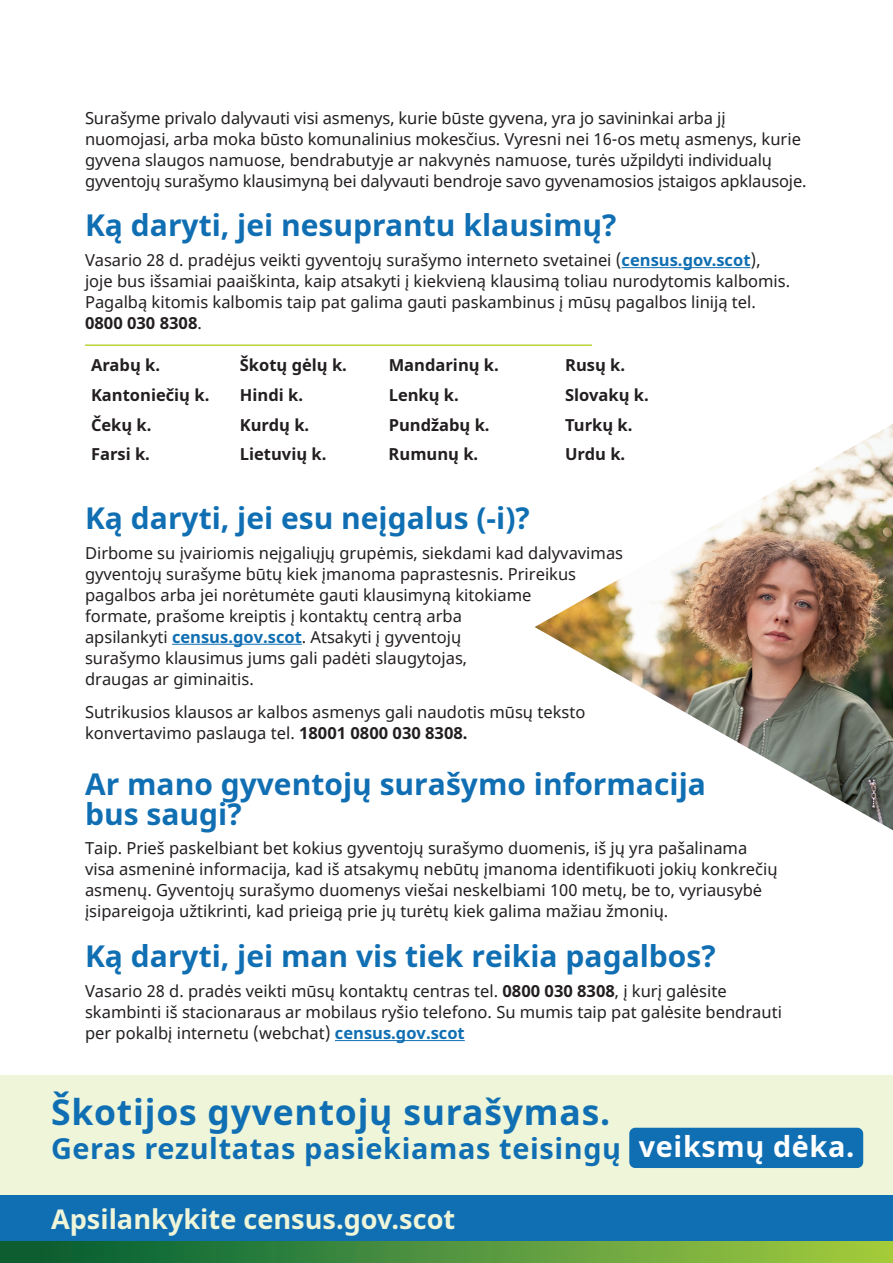
<style>
.page{position:relative;width:893px;height:1263px;background:#fff}
.page>*{position:absolute;margin:0;border:0;box-sizing:border-box;transform-origin:0 0}
.t1{font:700 35.55px "Noto Sans";letter-spacing:.02em;color:#106fb3}
.t2{font:700 30px/30px "Noto Sans";color:#106fb3}
.t3{font:700 28.8px "Noto Sans";letter-spacing:.02em;color:#106fb3}
.t4{font:700 27.15px "Noto Sans";color:#eef5d9}
.t5{font:16.5px/21px "Noto Sans";color:#231f20}
.t6{font:700 16.5px "Noto Sans";color:#231f20}
.s1{font-weight:700;color:#106fb3}
.s2{font-weight:700}
.s3{color:#fff}
.s4{color:#106fb3}
</style>
<div class="page">
<hr style="left:622px;top:267px;width:128px;height:1px;background:#106fb3">
<hr style="left:172px;top:644px;width:130px;height:1px;background:#106fb3">
<hr style="left:335px;top:1040px;width:130px;height:1px;background:#106fb3">
<hr style="left:85px;top:344px;width:507px;height:2px;background:#b9d539">
<div style="left:0;top:1075px;width:893px;height:187px;background:#eef5d9"></div>
<div style="left:0;top:1195px;width:893px;height:67px;background:#106fb3"></div>
<div style="left:0;top:1242px;width:893px;height:21px;background:linear-gradient(to right,#005a37,#a4cc42)"></div>
<img style="left:535px;top:424px;width:358px;height:406px">
<div style="left:629px;top:1128px;width:234px;height:40px;background:#106fb3;border-radius:6px"></div>
<p class="t5" style="left:85px;top:108px;width:723px">Surašyme privalo dalyvauti visi asmenys, kurie būste gyvena, yra jo savininkai arba jį nuomojasi, arba moka būsto komunalinius mokesčius. Vyresni nei 16-os metų asmenys, kurie gyvena slaugos namuose, bendrabutyje ar nakvynės namuose, turės užpildyti individualų gyventojų surašymo klausimyną bei dalyvauti bendroje savo gyvenamosios įstaigos apklausoje.</p>
<h2 class="t2" style="left:85px;top:211px;width:533px">Ką daryti, jei nesuprantu klausimų?</h2>
<p class="t5" style="left:85px;top:250px;width:707px">Vasario 28 d. pradėjus veikti gyventojų surašymo interneto svetainei (<span class="s1">census.gov.scot</span>), joje bus išsamiai paaiškinta, kaip atsakyti į kiekvieną klausimą toliau nurodytomis kalbomis.<br>Pagalbą kitomis kalbomis taip pat galima gauti paskambinus į mūsų pagalbos liniją tel.<br><span class="s2">0800 030 8308</span>.</p>
<p class="t6" style="left:91px;top:354px;width:71px">Arabų k.</p>
<p class="t6" style="left:240px;top:354px;width:109px">Škotų gėlų k.</p>
<p class="t6" style="left:389px;top:354px;width:112px">Mandarinų k.</p>
<p class="t6" style="left:565px;top:354px;width:61px">Rusų k.</p>
<p class="t6" style="left:91px;top:383px;width:120px">Kantoniečių k.</p>
<p class="t6" style="left:240px;top:383px;width:65px">Hindi k.</p>
<p class="t6" style="left:389px;top:383px;width:72px">Lenkų k.</p>
<p class="t6" style="left:565px;top:383px;width:85px">Slovakų k.</p>
<p class="t6" style="left:91px;top:413px;width:62px">Čekų k.</p>
<p class="t6" style="left:240px;top:413px;width:71px">Kurdų k.</p>
<p class="t6" style="left:389px;top:413px;width:103px">Pundžabų k.</p>
<p class="t6" style="left:565px;top:413px;width:69px">Turkų k.</p>
<p class="t6" style="left:91px;top:443px;width:60px">Farsi k.</p>
<p class="t6" style="left:240px;top:443px;width:88px">Lietuvių k.</p>
<p class="t6" style="left:389px;top:443px;width:91px">Rumunų k.</p>
<p class="t6" style="left:565px;top:443px;width:62px">Urdu k.</p>
<h2 class="t2" style="left:85px;top:504px;width:446px">Ką daryti, jei esu neįgalus (-i)?</h2>
<p class="t5" style="left:85px;top:543px;width:540px">Dirbome su įvairiomis neįgaliųjų grupėmis, siekdami kad dalyvavimas gyventojų surašyme būtų kiek įmanoma paprastesnis. Prireikus pagalbos arba jei norėtumėte gauti klausimyną kitokiame<br>formate, prašome kreiptis į kontaktų centrą arba<br>apsilankyti <span class="s1">census.gov.scot</span>. Atsakyti į gyventojų<br>surašymo klausimus jums gali padėti slaugytojas,<br>draugas ar giminaitis.</p>
<p class="t5" style="left:85px;top:702px;width:502px">Sutrikusios klausos ar kalbos asmenys gali naudotis mūsų teksto konvertavimo paslauga tel. <span class="s2">18001 0800 030 8308.</span></p>
<h2 class="t2" style="left:85px;top:770px;width:622px">Ar mano gyventojų surašymo informacija bus saugi?</h2>
<p class="t5" style="left:85px;top:838px;width:694px">Taip. Prieš paskelbiant bet kokius gyventojų surašymo duomenis, iš jų yra pašalinama visa asmeninė informacija, kad iš atsakymų nebūtų įmanoma identifikuoti jokių konkrečių asmenų. Gyventojų surašymo duomenys viešai neskelbiami 100 metų, be to, vyriausybė įsipareigoja užtikrinti, kad prieigą prie jų turėtų kiek galima mažiau žmonių.</p>
<h2 class="t2" style="left:85px;top:942px;width:632px">Ką daryti, jei man vis tiek reikia pagalbos?</h2>
<p class="t5" style="left:85px;top:981px;width:698px">Vasario 28 d. pradės veikti mūsų kontaktų centras tel. <span class="s2">0800 030 8308</span>, į kurį galėsite skambinti iš stacionaraus ar mobilaus ryšio telefono. Su mumis taip pat galėsite bendrauti per pokalbį internetu (webchat) <span class="s1">census.gov.scot</span></p>
<h1 class="t1" style="left:51px;top:1087px;width:561px">Škotijos gyventojų surašymas.</h1>
<h3 class="t3" style="left:51px;top:1128px;width:805px">Geras rezultatas pasiekiamas teisingų <span class="s3">veiksmų dėka.</span></h3>
<h3 class="t4" style="left:51px;top:1199px;width:618px">Apsilankykite census.gov.scot<span class="s4">census.gov.scot</span></h3>
</div>
